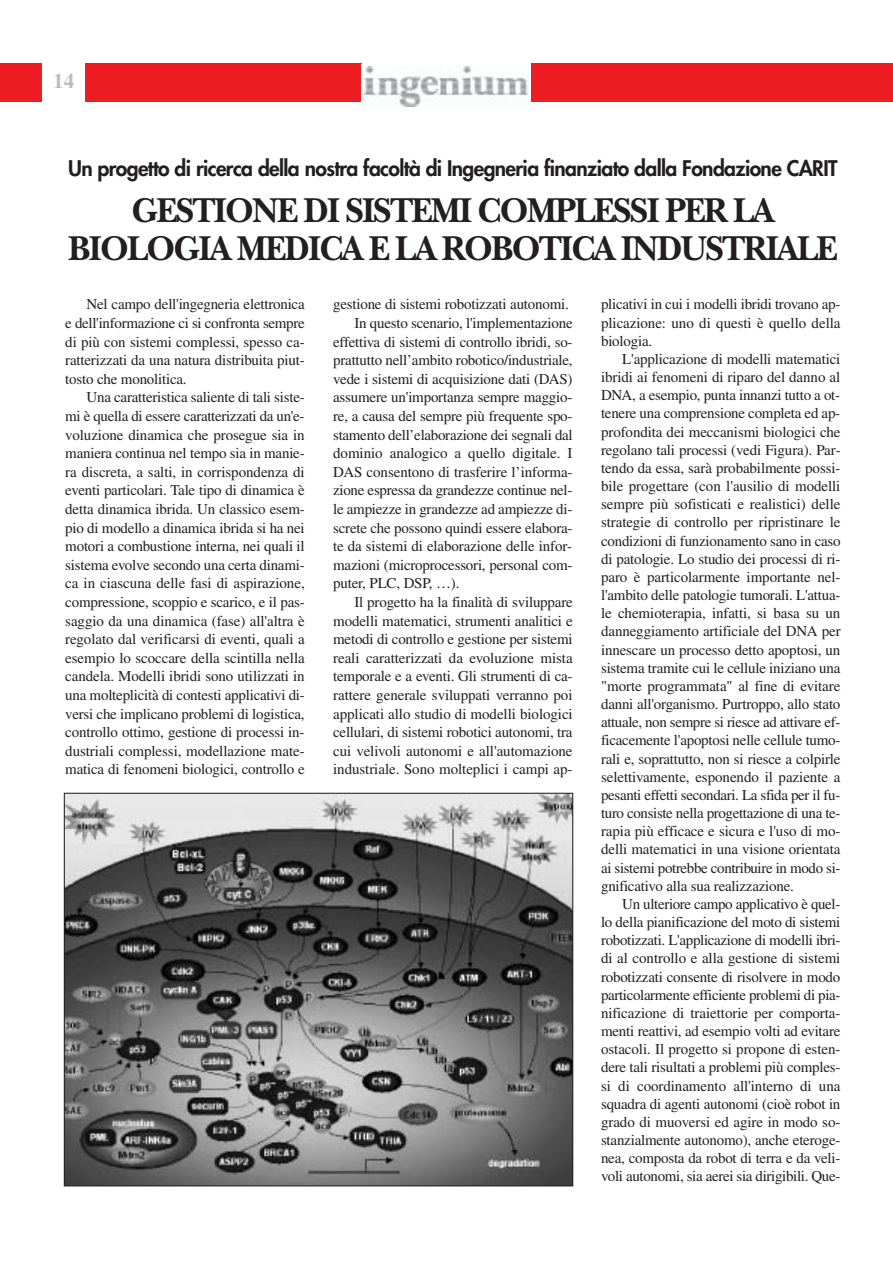
<style>
.page{position:relative;width:893px;height:1263px;background:#fff}
.page>*{position:absolute;margin:0;border:0;box-sizing:border-box;transform-origin:0 0}
.t1{font:700 36px/38.2px "New Baskerville";letter-spacing:-.05em;color:#231f20;text-align:center;scale:.95 1}
.t2{font:800 21px "Futura";letter-spacing:-.03em;color:#231f20}
.t3{font:700 21px "Times";color:#bcbdc0}
.t4{font:15px/18.1px "Times";letter-spacing:-.015em;color:#231f20;text-align:justify}
</style>
<div class="page">
<div style="left:0;top:64px;width:43px;height:38px;background:#ee1d23"></div>
<div style="left:85px;top:64px;width:276px;height:38px;background:#ee1d23"></div>
<img style="left:362px;top:67px;width:167px;height:40px">
<div style="left:531px;top:64px;width:362px;height:38px;background:#ee1d23"></div>
<img style="left:66px;top:795px;width:505px;height:389px">
<h2 class="t3" style="left:53px;top:74px;width:22px">14</h2>
<h2 class="t2" style="left:68px;top:158px;width:771px">Un progetto di ricerca della nostra facoltà di Ingegneria finanziato dalla Fondazione CARIT</h2>
<h1 class="t1" style="left:68px;top:196px;width:811px">GESTIONE DI SISTEMI COMPLESSI PER LA<br>BIOLOGIA MEDICA E LA ROBOTICA INDUSTRIALE</h1>
<p class="t4" style="left:65px;top:297px;width:241px;line-height:18.6px;text-indent:21px">Nel campo dell'ingegneria elettronica e dell'informazione ci si confronta sempre di più con sistemi complessi, spesso ca&shy;ratterizzati da una natura distribuita piut&shy;tosto che monolitica.</p>
<p class="t4" style="left:65px;top:390px;width:241px;line-height:18.6px;text-indent:21px">Una caratteristica saliente di tali siste&shy;mi è quella di essere caratterizzati da un'e&shy;voluzione dinamica che prosegue sia in maniera continua nel tempo sia in manie&shy;ra discreta, a salti, in corrispondenza di eventi particolari. Tale tipo di dinamica è detta dinamica ibrida. Un classico esem&shy;pio di modello a dinamica ibrida si ha nei motori a combustione interna, nei quali il sistema evolve secondo una certa dinami&shy;ca in ciascuna delle fasi di aspirazione, compressione, scoppio e scarico, e il pas&shy;saggio da una dinamica (fase) all'altra è regolato dal verificarsi di eventi, quali a esempio lo scoccare della scintilla nella candela. Modelli ibridi sono utilizzati in una molteplicità di contesti applicativi di&shy;versi che implicano problemi di logistica, controllo ottimo, gestione di processi in&shy;dustriali complessi, modellazione mate&shy;matica di fenomeni biologici, controllo e</p>
<p class="t4" style="left:333px;top:297px;width:237px">gestione di sistemi robotizzati autonomi.</p>
<p class="t4" style="left:354px;top:315px;width:220px">In questo scenario, l'implementazione</p>
<p class="t4" style="left:333px;top:334px;width:241px">effettiva di sistemi di controllo ibridi, so-</p>
<p class="t4" style="left:333px;top:353px;width:241px">prattutto nell’ambito robotico/industriale,</p>
<p class="t4" style="left:333px;top:371px;width:241px">vede i sistemi di acquisizione dati (DAS)</p>
<p class="t4" style="left:333px;top:390px;width:241px">assumere un'importanza sempre maggio-</p>
<p class="t4" style="left:333px;top:408px;width:241px">re, a causa del sempre più frequente spo-</p>
<p class="t4" style="left:333px;top:427px;width:241px">stamento dell’elaborazione dei segnali dal</p>
<p class="t4" style="left:333px;top:446px;width:241px">dominio analogico a quello digitale. I</p>
<p class="t4" style="left:333px;top:464px;width:241px">DAS consentono di trasferire l’informa-</p>
<p class="t4" style="left:333px;top:483px;width:241px">zione espressa da grandezze continue nel-</p>
<p class="t4" style="left:333px;top:501px;width:241px">le ampiezze in grandezze ad ampiezze di-</p>
<p class="t4" style="left:333px;top:520px;width:241px">screte che possono quindi essere elabora-</p>
<p class="t4" style="left:333px;top:539px;width:241px">te da sistemi di elaborazione delle infor-</p>
<p class="t4" style="left:333px;top:557px;width:241px">mazioni (microprocessori, personal com-</p>
<p class="t4" style="left:333px;top:576px;width:128px">puter, PLC, DSP, …).</p>
<p class="t4" style="left:354px;top:594px;width:220px">Il progetto ha la finalità di sviluppare</p>
<p class="t4" style="left:333px;top:613px;width:241px">modelli matematici, strumenti analitici e</p>
<p class="t4" style="left:333px;top:632px;width:241px">metodi di controllo e gestione per sistemi</p>
<p class="t4" style="left:333px;top:650px;width:241px">reali caratterizzati da evoluzione mista</p>
<p class="t4" style="left:333px;top:669px;width:241px">temporale e a eventi. Gli strumenti di ca-</p>
<p class="t4" style="left:333px;top:687px;width:241px">rattere generale sviluppati verranno poi</p>
<p class="t4" style="left:333px;top:706px;width:241px">applicati allo studio di modelli biologici</p>
<p class="t4" style="left:333px;top:725px;width:241px">cellulari, di sistemi robotici autonomi, tra</p>
<p class="t4" style="left:333px;top:743px;width:241px">cui velivoli autonomi e all'automazione</p>
<p class="t4" style="left:333px;top:762px;width:241px">industriale. Sono molteplici i campi ap-</p>
<p class="t4" style="left:601px;top:297px;width:241px">plicativi in cui i modelli ibridi trovano ap&shy;plicazione: uno di questi è quello della biologia.</p>
<p class="t4" style="left:601px;top:351px;width:241px;text-indent:21px">L'applicazione di modelli matematici ibridi ai fenomeni di riparo del danno al DNA, a esempio, punta innanzi tutto a ot&shy;tenere una comprensione completa ed ap&shy;profondita dei meccanismi biologici che regolano tali processi (vedi Figura). Par&shy;tendo da essa, sarà probabilmente possi&shy;bile progettare (con l'ausilio di modelli sempre più sofisticati e realistici) delle strategie di controllo per ripristinare le condizioni di funzionamento sano in caso di patologie. Lo studio dei processi di ri&shy;paro è particolarmente importante nel&shy;l'ambito delle patologie tumorali. L'attua&shy;le chemioterapia, infatti, si basa su un danneggiamento artificiale del DNA per innescare un processo detto apoptosi, un sistema tramite cui le cellule iniziano una "morte programmata" al fine di evitare danni all'organismo. Purtroppo, allo stato attuale, non sempre si riesce ad attivare ef&shy;ficacemente l'apoptosi nelle cellule tumo&shy;rali e, soprattutto, non si riesce a colpirle selettivamente, esponendo il paziente a pesanti effetti secondari. La sfida per il fu&shy;turo consiste nella progettazione di una te&shy;rapia più efficace e sicura e l'uso di mo&shy;delli matematici in una visione orientata ai sistemi potrebbe contribuire in modo si&shy;gnificativo alla sua realizzazione.</p>
<p class="t4" style="left:601px;top:896px;width:241px;text-indent:21px">Un ulteriore campo applicativo è quel&shy;lo della pianificazione del moto di sistemi robotizzati. L'applicazione di modelli ibri&shy;di al controllo e alla gestione di sistemi robotizzati consente di risolvere in modo particolarmente efficiente problemi di pia&shy;nificazione di traiettorie per comporta&shy;menti reattivi, ad esempio volti ad evitare ostacoli. Il progetto si propone di esten&shy;dere tali risultati a problemi più comples&shy;si di coordinamento all'interno di una squadra di agenti autonomi (cioè robot in grado di muoversi ed agire in modo so&shy;stanzialmente autonomo), anche eteroge&shy;nea, composta da robot di terra e da veli&shy;voli autonomi, sia aerei sia dirigibili. Que-</p>
</div>
